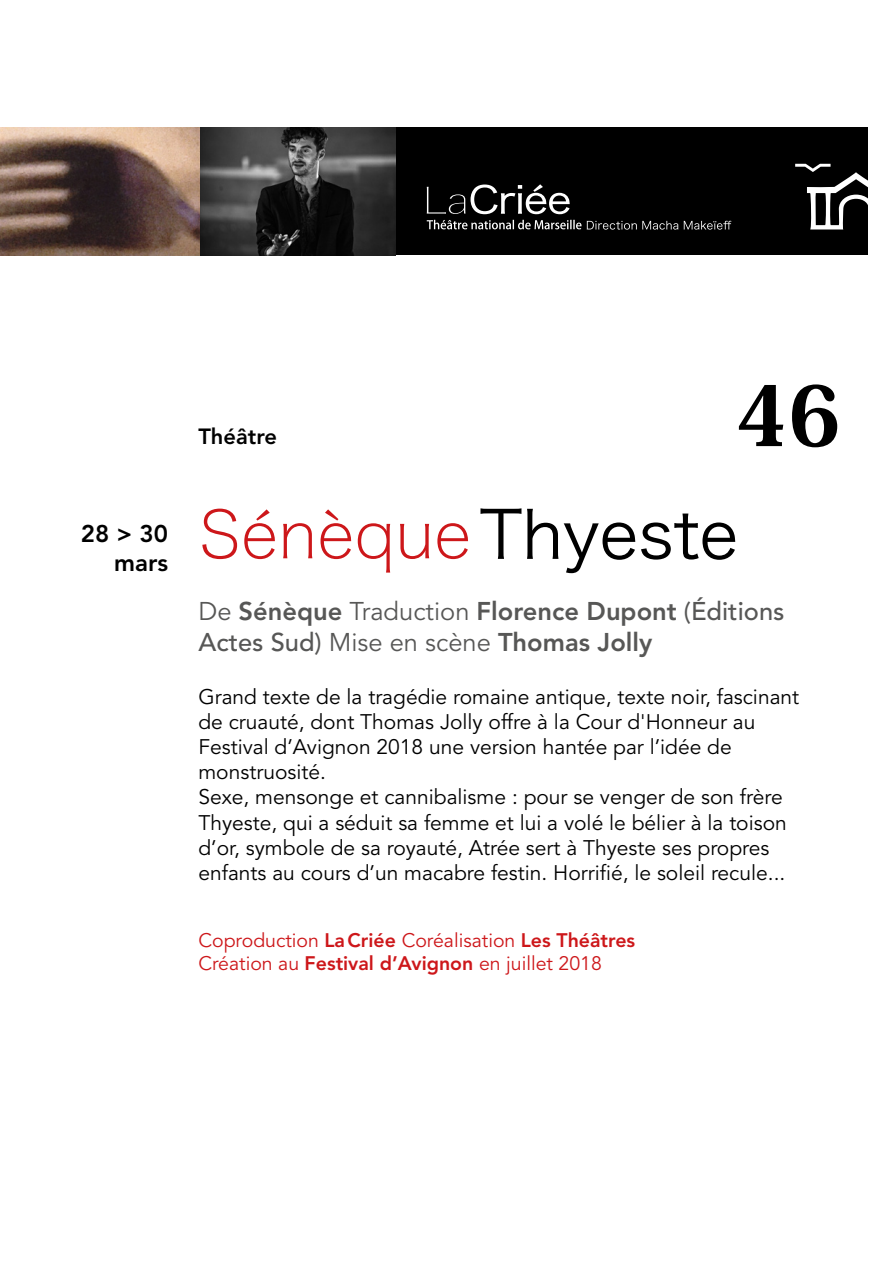
<style>
.page{position:relative;width:893px;height:1263px;background:#fff}
.page>*{position:absolute;margin:0;border:0;box-sizing:border-box;transform-origin:0 0}
.t1{font:800 82.5px "Koz Min Pro";color:#000}
.t2{font:65.85px "Hiragino Sans W1";color:#cd171a}
.t3{font:800 25.5px/30.6px "Avenir LT Std";color:#575756}
.t4{font:800 24px/29px "Avenir LT Std";color:#000;text-align:right}
.t5{font:800 21.9px "Avenir LT Std";color:#000}
.t6{font:21px/25.2px "Avenir LT Std";color:#000}
.t7{font:19.5px/23.4px "Avenir LT Std";color:#cd171a}
.s1{font-family:"Hiragino Sans W3";color:#000}
.s2{font-weight:400}
.s3{font-weight:500}
.s4{font-weight:800}
</style>
<div class="page">
<div style="left:0;top:128px;width:867px;height:127px;background:#000"></div>
<svg style="left:587px;top:221px;width:91px;height:9px"></svg>
<svg style="left:684px;top:221px;width:47px;height:9px"></svg>
<svg style="left:427px;top:187px;width:38px;height:27px"></svg>
<svg style="left:471px;top:184px;width:99px;height:30px"></svg>
<svg style="left:795px;top:164px;width:73px;height:65px"></svg>
<svg style="left:427px;top:220px;width:154px;height:9px"></svg>
<img style="left:0;top:128px;width:395px;height:127px">
<p class="t4" style="left:81px;top:519px;width:89px">28 &gt; 30 mars</p>
<p class="t5" style="left:198px;top:424px;width:80px">Théâtre</p>
<h1 class="t1" style="left:735px;top:354px;width:107px">46</h1>
<h2 class="t2" style="left:198px;top:477px;width:541px">Sénèque <span class="s1">Thyeste</span></h2>
<p class="t3" style="left:198px;top:596px;width:588px"><span class="s2">De</span> Sénèque <span class="s2">Traduction</span> Florence Dupont <span class="s3">(Éditions<br>Actes Sud)</span> <span class="s2">Mise en scène</span> Thomas Jolly</p>
<p class="t6" style="left:198px;top:684px;width:602px">Grand texte de la tragédie romaine antique, texte noir, fascinant de cruauté, dont Thomas Jolly offre à la Cour d'Honneur au Festival d’Avignon 2018 une version hantée par l’idée de monstruosité.<br>Sexe, mensonge et cannibalisme : pour se venger de son frère Thyeste, qui a séduit sa femme et lui a volé le bélier à la toison d’or, symbole de sa royauté, Atrée sert à Thyeste ses propres enfants au cours d’un macabre festin. Horrifié, le soleil recule...</p>
<p class="t7" style="left:198px;top:929px;width:438px">Coproduction <span class="s4">LaCriée</span> Coréalisation <span class="s4">Les Théâtres<br></span>Création au <span class="s4">Festival d’Avignon</span> en juillet 2018</p>
</div>
